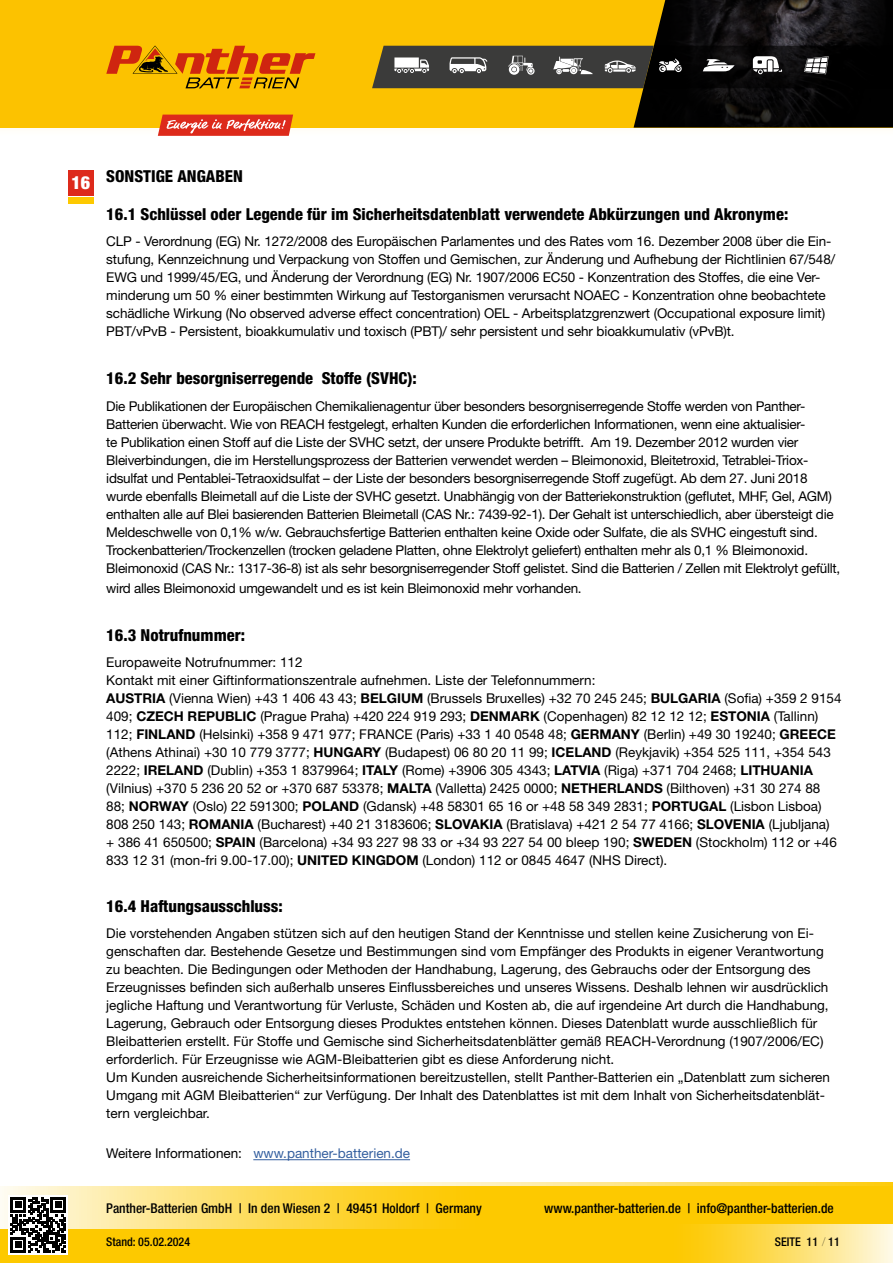
<style>
.page{position:relative;width:893px;height:1263px;background:#fff}
.page>*{position:absolute;margin:0;border:0;box-sizing:border-box;transform-origin:0 0}
.t1{font:900 condensed 18px "Helvetica Neue LT Std";color:#fff}
.t2{font:800 condensed 16.5px "Helvetica Neue LT Std";color:#000}
.t3{font:13.5px/18px "Helvetica Neue LT Std";letter-spacing:-.01em;color:#000}
.t4{font:500 condensed 13.5px "Helvetica Neue LT Std";color:#000}
.t5{font:13.5px "Helvetica Neue LT Std";color:#345f9f}
.t6{font:500 condensed 12px "Helvetica Neue LT Std";color:#000}
.s1{font-weight:700}
.s2{color:#000}
.s3{font-weight:200}
</style>
<div class="page">
<svg style="left:319px;top:1182px;width:574px;height:4px;background:#fde58a"></svg>
<div style="left:0;top:1186px;width:893px;height:77px;background:#fdc900"></div>
<svg style="left:693px;top:1225px;width:200px;height:38px;background:#fde06f"></svg>
<svg style="left:0;top:1186px;width:436px;height:43px;background:#fdde67"></svg>
<svg style="left:9px;top:1195px;width:59px;height:59px"></svg>
<svg style="left:10px;top:1197px;width:56px;height:55px;background:#575757"></svg>
<hr style="left:253px;top:1159px;width:157px;height:1px;background:#345f9f">
<div style="left:68px;top:198px;width:26px;height:6px;background:#fdc900"></div>
<div style="left:68px;top:170px;width:26px;height:26px;background:#dd2a1b"></div>
<div style="left:0;top:0;width:893px;height:128px;background:#fcc200"></div>
<svg style="left:372px;top:0;width:521px;height:128px"></svg>
<svg style="left:106px;top:46px;width:209px;height:42px"></svg>
<svg style="left:157px;top:115px;width:136px;height:21px;background:#e35242"></svg>
<h1 class="t1" style="left:71px;top:172px;width:20px">16</h1>
<p class="t2" style="left:106px;top:166px;width:138px">SONSTIGE ANGABEN</p>
<p class="t2" style="left:106px;top:204px;width:683px">16.1 Schlüssel oder Legende für im Sicherheitsdatenblatt verwendete Abkürzungen und Akronyme:</p>
<p class="t3" style="left:106px;top:232px;width:730px">CLP - Verordnung (EG) Nr. 1272/2008 des Europäischen Parlamentes und des Rates vom 16. Dezember 2008 über die Ein&shy;stufung, Kennzeichnung und Verpackung von Stoffen und Gemischen, zur Änderung und Aufhebung der Richtlinien 67/548/ EWG und 1999/45/EG, und Änderung der Verordnung (EG) Nr. 1907/2006 EC50 - Konzentration des Stoffes, die eine Ver&shy;minderung um 50 % einer bestimmten Wirkung auf Testorganismen verursacht NOAEC - Konzentration ohne beobachtete schädliche Wirkung (No observed adverse effect concentration) OEL - Arbeitsplatzgrenzwert (Occupational exposure limit)<br>PBT/vPvB - Persistent, bioakkumulativ und toxisch (PBT)/ sehr persistent und sehr bioakkumulativ (vPvB)t.</p>
<p class="t2" style="left:106px;top:368px;width:312px">16.2 Sehr besorgniserregende Stoffe (SVHC):</p>
<p class="t3" style="left:106px;top:397px;width:735px">Die Publikationen der Europäischen Chemikalienagentur über besonders besorgniserregende Stoffe werden von Panther-Batterien überwacht. Wie von REACH festgelegt, erhalten Kunden die erforderlichen Informationen, wenn eine aktualisier-<br>te Publikation einen Stoff auf die Liste der SVHC setzt, der unsere Produkte betrifft. Am 19. Dezember 2012 wurden vier Bleiverbindungen, die im Herstellungsprozess der Batterien verwendet werden – Bleimonoxid, Bleitetroxid, Tetrablei-Triox&shy;idsulfat und Pentablei-Tetraoxidsulfat – der Liste der besonders besorgniserregende Stoff zugefügt. Ab dem 27. Juni 2018 wurde ebenfalls Bleimetall auf die Liste der SVHC gesetzt. Unabhängig von der Batteriekonstruktion (geflutet, MHF, Gel, AGM) enthalten alle auf Blei basierenden Batterien Bleimetall (CAS Nr.: 7439-92-1). Der Gehalt ist unterschiedlich, aber übersteigt die Meldeschwelle von 0,1% w/w. Gebrauchsfertige Batterien enthalten keine Oxide oder Sulfate, die als SVHC eingestuft sind.<br>Trockenbatterien/Trockenzellen (trocken geladene Platten, ohne Elektrolyt geliefert) enthalten mehr als 0,1 % Bleimonoxid.<br>Bleimonoxid (CAS Nr.: 1317-36-8) ist als sehr besorgniserregender Stoff gelistet. Sind die Batterien / Zellen mit Elektrolyt gefüllt,</p>
<p class="t3" style="left:106px;top:579px;width:477px">wird alles Bleimonoxid umgewandelt und es ist kein Bleimonoxid mehr vorhanden.</p>
<p class="t2" style="left:106px;top:625px;width:140px">16.3 Notrufnummer:</p>
<p class="t3" style="left:106px;top:653px;width:737px">Europaweite Notrufnummer: 112<br>Kontakt mit einer Giftinformationszentrale aufnehmen. Liste der Telefonnummern:<br><span class="s1">AUSTRIA</span> (Vienna Wien) +43 1 406 43 43; <span class="s1">BELGIUM</span> (Brussels Bruxelles) +32 70 245 245; <span class="s1">BULGARIA</span> (Sofia) +359 2 9154<br>409; <span class="s1">CZECH REPUBLIC</span> (Prague Praha) +420 224 919 293; <span class="s1">DENMARK</span> (Copenhagen) 82 12 12 12; <span class="s1">ESTONIA</span> (Tallinn)<br>112; <span class="s1">FINLAND</span> (Helsinki) +358 9 471 977; FRANCE (Paris) +33 1 40 0548 48; <span class="s1">GERMANY</span> (Berlin) +49 30 19240; <span class="s1">GREECE </span>(Athens Athinai) +30 10 779 3777; <span class="s1">HUNGARY</span> (Budapest) 06 80 20 11 99; <span class="s1">ICELAND</span> (Reykjavik) +354 525 111, +354 543<br>2222; <span class="s1">IRELAND</span> (Dublin) +353 1 8379964; <span class="s1">ITALY</span> (Rome) +3906 305 4343; <span class="s1">LATVIA</span> (Riga) +371 704 2468; <span class="s1">LITHUANIA </span>(Vilnius) +370 5 236 20 52 or +370 687 53378; <span class="s1">MALTA</span> (Valletta) 2425 0000; <span class="s1">NETHERLANDS</span> (Bilthoven) +31 30 274 88<br>88; <span class="s1">NORWAY</span> (Oslo) 22 591300; <span class="s1">POLAND</span> (Gdansk) +48 58301 65 16 or +48 58 349 2831; <span class="s1">PORTUGAL</span> (Lisbon Lisboa)<br>808 250 143; <span class="s1">ROMANIA</span> (Bucharest) +40 21 3183606; <span class="s1">SLOVAKIA</span> (Bratislava) +421 2 54 77 4166; <span class="s1">SLOVENIA</span> (Ljubljana)<br>+ 386 41 650500; <span class="s1">SPAIN</span> (Barcelona) +34 93 227 98 33 or +34 93 227 54 00 bleep 190; <span class="s1">SWEDEN</span> (Stockholm) 112 or +46<br>833 12 31 (mon-fri 9.00-17.00); <span class="s1">UNITED KINGDOM</span> (London) 112 or 0845 4647 (NHS Direct).</p>
<p class="t2" style="left:106px;top:895px;width:178px">16.4 Haftungsausschluss:</p>
<p class="t3" style="left:106px;top:924px;width:725px">Die vorstehenden Angaben stützen sich auf den heutigen Stand der Kenntnisse und stellen keine Zusicherung von Ei&shy;genschaften dar. Bestehende Gesetze und Bestimmungen sind vom Empfänger des Produkts in eigener Verantwortung zu beachten. Die Bedingungen oder Methoden der Handhabung, Lagerung, des Gebrauchs oder der Entsorgung des Erzeugnisses befinden sich außerhalb unseres Einflussbereiches und unseres Wissens. Deshalb lehnen wir ausdrücklich jegliche Haftung und Verantwortung für Verluste, Schäden und Kosten ab, die auf irgendeine Art durch die Handhabung, Lagerung, Gebrauch oder Entsorgung dieses Produktes entstehen können. Dieses Datenblatt wurde ausschließlich für Bleibatterien erstellt. Für Stoffe und Gemische sind Sicherheitsdatenblätter gemäß REACH-Verordnung (1907/2006/EC) erforderlich. Für Erzeugnisse wie AGM-Bleibatterien gibt es diese Anforderung nicht.<br>Um Kunden ausreichende Sicherheitsinformationen bereitzustellen, stellt Panther-Batterien ein „Datenblatt zum sicheren Umgang mit AGM Bleibatterien“ zur Verfügung. Der Inhalt des Datenblattes ist mit dem Inhalt von Sicherheitsdatenblät&shy;tern vergleichbar.</p>
<p class="t5" style="left:106px;top:1145px;width:305px"><span class="s2">Weitere Informationen:</span> www.panther-batterien.de</p>
<p class="t4" style="left:106px;top:1200px;width:377px">Panther-Batterien GmbH | In den Wiesen 2 | 49451 Holdorf | Germany</p>
<p class="t4" style="left:544px;top:1200px;width:291px">www.panther-batterien.de | info@panther-batterien.de</p>
<p class="t6" style="left:106px;top:1234px;width:85px">Stand: 05.02.2024</p>
<p class="t6" style="left:775px;top:1234px;width:66px">SEITE 11 <span class="s3">/</span> 11</p>
</div>
